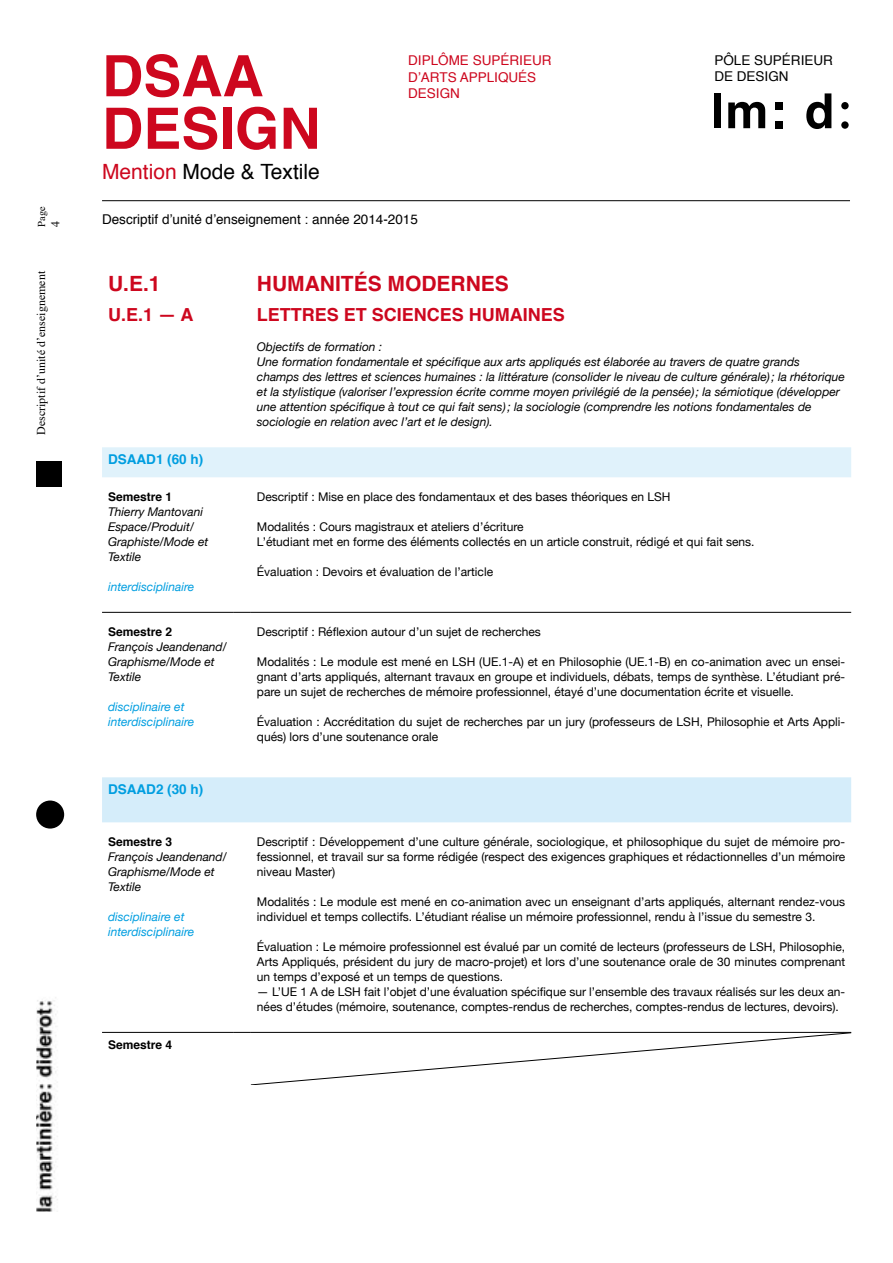
<style>
.page{position:relative;width:893px;height:1263px;background:#fff}
.page>*{position:absolute;margin:0;border:0;box-sizing:border-box;transform-origin:0 0}
.t1{font:700 57px/52.5px "Helvetica";color:#cd071e}
.t2{font:700 21px "Helvetica";color:#cd071e}
.t3{font:21px "Helvetica";color:#000}
.t4{font:700 18px "Helvetica";color:#cd071e}
.t5{font:13.5px/16.5px "Helvetica";color:#000}
.t6{font:13.5px/16.5px "Helvetica";color:#cd071e}
.t7{font:700 13.5px "Helvetica";color:#009ee0}
.t8{font:12px/15px "Helvetica Neue";color:#000}
.t9{font:italic 12px/15px "Helvetica Neue";color:#000}
.t10{font:italic 12px/15px "Helvetica Neue";color:#009ee0}
.t11{font:700 12px "Helvetica";color:#000}
.t12{font:12px "Times";color:#000}
.t13{font:10.5px "Times";color:#000}
.s1{color:#cd071e}
</style>
<div class="page">
<div style="left:36px;top:461px;width:26px;height:26px;background:#000"></div>
<div style="left:36px;top:800px;width:28px;height:28px;background:#000;border-radius:50%"></div>
<img style="left:36px;top:997px;width:22px;height:215px">
<div style="left:714px;top:93px;width:7px;height:35px;background:#000"></div>
<svg style="left:728px;top:102px;width:37px;height:26px"></svg>
<svg style="left:806px;top:93px;width:25px;height:36px"></svg>
<div style="left:776px;top:121px;width:7px;height:7px;background:#000"></div>
<div style="left:776px;top:102px;width:7px;height:8px;background:#000"></div>
<div style="left:841px;top:102px;width:8px;height:7px;background:#000;border-radius:50%"></div>
<div style="left:841px;top:121px;width:8px;height:8px;background:#000;border-radius:50%"></div>
<hr style="left:102px;top:200px;width:748px;height:1px;background:#000">
<div style="left:102px;top:447px;width:749px;height:30px;background:#e0f2fb"></div>
<div style="left:102px;top:777px;width:749px;height:45px;background:#d5edfa"></div>
<hr style="left:102px;top:1032px;width:132px;height:1px;background:#000">
<hr style="left:102px;top:612px;width:132px;height:1px;background:#000">
<svg style="left:234px;top:612px;width:17px;height:1px"></svg>
<hr style="left:251px;top:612px;width:600px;height:1px;background:#000">
<svg style="left:234px;top:1032px;width:617px;height:53px"></svg>
<p class="t13" style="left:32px;top:227px;width:22px;rotate:-90deg">Page</p>
<p class="t12" style="left:44px;top:227px;width:7px;rotate:-90deg">4</p>
<p class="t12" style="left:30px;top:435px;width:165px;rotate:-90deg">Descriptif d’unité d’enseignement</p>
<h1 class="t1" style="left:102px;top:51px;width:220px">DSAA<br>DESIGN</h1>
<p class="t6" style="left:408px;top:53px;width:145px">DIPLÔME SUPÉRIEUR<br>D’ARTS APPLIQUÉS<br>DESIGN</p>
<p class="t5" style="left:714px;top:52px;width:120px">PÔLE SUPÉRIEUR<br>DE DESIGN</p>
<h2 class="t3" style="left:102px;top:155px;width:219px"><span class="s1">Mention</span> Mode &amp; Textile</h2>
<p class="t5" style="left:102px;top:211px;width:317px">Descriptif d’unité d’enseignement : année 2014-2015</p>
<h2 class="t2" style="left:108px;top:267px;width:54px">U.E.1</h2>
<h3 class="t4" style="left:108px;top:300px;width:87px">U.E.1 — A</h3>
<p class="t7" style="left:108px;top:448px;width:97px">DSAAD1 (60 h)</p>
<p class="t11" style="left:108px;top:487px;width:66px">Semestre 1</p>
<p class="t9" style="left:108px;top:505px;width:102px">Thierry Mantovani<br>Espace/Produit/<br>Graphiste/Mode et<br>Textile</p>
<p class="t10" style="left:108px;top:580px;width:88px">interdisciplinaire</p>
<p class="t11" style="left:108px;top:622px;width:66px">Semestre 2</p>
<p class="t9" style="left:108px;top:640px;width:120px">François Jeandenand/<br>Graphisme/Mode et<br>Textile</p>
<p class="t10" style="left:108px;top:700px;width:88px">disciplinaire et interdisciplinaire</p>
<p class="t7" style="left:108px;top:778px;width:97px">DSAAD2 (30 h)</p>
<p class="t11" style="left:108px;top:832px;width:66px">Semestre 3</p>
<p class="t9" style="left:108px;top:850px;width:120px">François Jeandenand/<br>Graphisme/Mode et<br>Textile</p>
<p class="t10" style="left:108px;top:910px;width:88px">disciplinaire et interdisciplinaire</p>
<p class="t11" style="left:108px;top:1035px;width:66px">Semestre 4</p>
<h2 class="t2" style="left:257px;top:267px;width:253px">HUMANITÉS MODERNES</h2>
<h3 class="t4" style="left:257px;top:300px;width:310px">LETTRES ET SCIENCES HUMAINES</h3>
<p class="t9" style="left:257px;top:340px;width:590px">Objectifs de formation :<br>Une formation fondamentale et spécifique aux arts appliqués est élaborée au travers de quatre grands champs des lettres et sciences humaines : la littérature (consolider le niveau de culture générale); la rhétorique et la stylistique (valoriser l’expression écrite comme moyen privilégié de la pensée); la sémiotique (développer une attention spécifique à tout ce qui fait sens); la sociologie (comprendre les notions fondamentales de sociologie en relation avec l’art et le design).</p>
<p class="t8" style="left:257px;top:490px;width:415px">Descriptif : Mise en place des fondamentaux et des bases théoriques en LSH</p>
<p class="t8" style="left:257px;top:520px;width:499px">Modalités : Cours magistraux et ateliers d’écriture<br>L’étudiant met en forme des éléments collectés en un article construit, rédigé et qui fait sens.</p>
<p class="t8" style="left:257px;top:565px;width:238px">Évaluation : Devoirs et évaluation de l’article</p>
<p class="t8" style="left:257px;top:625px;width:286px">Descriptif : Réflexion autour d’un sujet de recherches</p>
<p class="t8" style="left:257px;top:655px;width:590px;text-align:justify">Modalités : Le module est mené en LSH (UE.1-A) et en Philosophie (UE.1-B) en co-animation avec un ensei&shy;gnant d’arts appliqués, alternant travaux en groupe et individuels, débats, temps de synthèse. L’étudiant pré&shy;pare un sujet de recherches de mémoire professionnel, étayé d’une documentation écrite et visuelle.</p>
<p class="t8" style="left:257px;top:715px;width:590px">Évaluation : Accréditation du sujet de recherches par un jury (professeurs de LSH, Philosophie et Arts Appli&shy;qués) lors d’une soutenance orale</p>
<p class="t8" style="left:257px;top:835px;width:590px;text-align:justify">Descriptif : Développement d’une culture générale, sociologique, et philosophique du sujet de mémoire pro&shy;fessionnel, et travail sur sa forme rédigée (respect des exigences graphiques et rédactionnelles d’un mémoire niveau Master)</p>
<p class="t8" style="left:257px;top:895px;width:590px">Modalités : Le module est mené en co-animation avec un enseignant d’arts appliqués, alternant rendez-vous individuel et temps collectifs. L’étudiant réalise un mémoire professionnel, rendu à l’issue du semestre 3.</p>
<p class="t8" style="left:257px;top:940px;width:590px;text-align:justify">Évaluation : Le mémoire professionnel est évalué par un comité de lecteurs (professeurs de LSH, Philosophie, Arts Appliqués, président du jury de macro-projet) et lors d’une soutenance orale de 30 minutes comprenant un temps d’exposé et un temps de questions.</p>
<p class="t8" style="left:257px;top:985px;width:590px">— L’UE 1 A de LSH fait l’objet d’une évaluation spécifique sur l’ensemble des travaux réalisés sur les deux an&shy;nées d’études (mémoire, soutenance, comptes-rendus de recherches, comptes-rendus de lectures, devoirs).</p>
</div>
